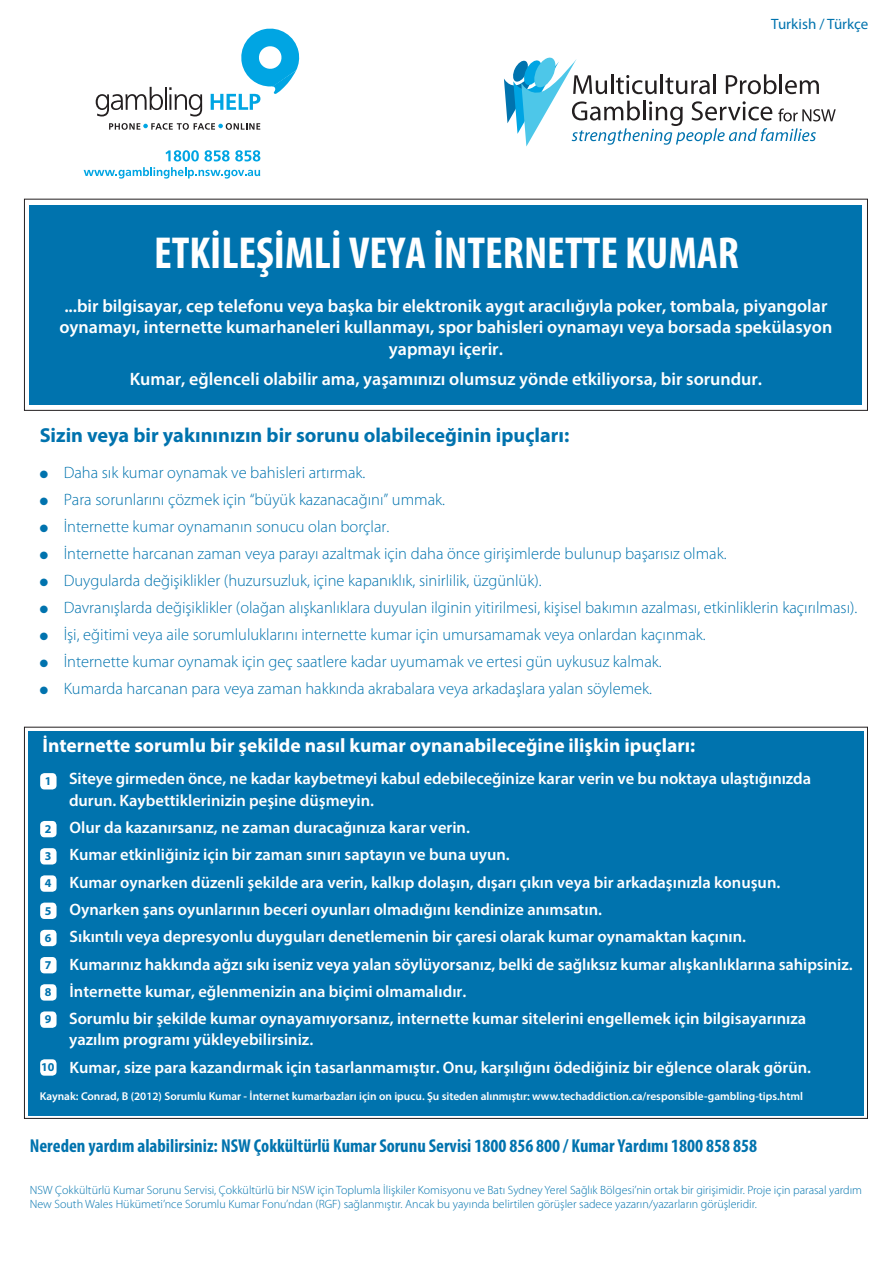
<style>
.page{position:relative;width:893px;height:1263px;background:#fff}
.page>*{position:absolute;margin:0;border:0;box-sizing:border-box;transform-origin:0 0}
.t1{font:700 condensed 45px "Myriad Pro";color:#fff}
.t2{font:700 20.25px "Myriad Pro";color:#0073ae}
.t3{font:700 19.5px "Myriad Pro";color:#fff}
.t4{font:700 condensed 18.75px "Myriad Pro";color:#0073ae}
.t5{font:600 18px/21.6px "Myriad Pro";color:#fff;text-align:center}
.t6{font:600 16.5px/27.3px "Myriad Pro";color:#fff}
.t7{font:300 16.5px "Myriad Pro";color:#0073ae}
.t8{font:15px "Myriad Pro";color:#0073ae}
.t9{font:300 12px/14.4px "Myriad Pro";color:#0073ae}
.t10{font:700 12px "Myriad Pro";color:#0073ae}
.t11{font:600 11.4px "Myriad Pro";color:#fff}
</style>
<div class="page">
<div style="left:30px;top:205px;width:832px;height:200px;background:#0073ae"></div>
<div style="left:24px;top:199px;width:844px;height:212px;border:1px solid #231f20"></div>
<svg style="left:504px;top:57px;width:332px;height:90px"></svg>
<div style="left:28px;top:730px;width:836px;height:385px;background:#0073ae"></div>
<div style="left:40px;top:773px;width:17px;height:16px;background:#fff;border-radius:4px"></div>
<div style="left:40px;top:821px;width:17px;height:16px;background:#fff;border-radius:4px"></div>
<div style="left:40px;top:848px;width:17px;height:16px;background:#fff;border-radius:4px"></div>
<div style="left:40px;top:875px;width:17px;height:17px;background:#fff;border-radius:4px"></div>
<div style="left:40px;top:902px;width:17px;height:17px;background:#fff;border-radius:4px"></div>
<div style="left:40px;top:930px;width:17px;height:16px;background:#fff;border-radius:4px"></div>
<div style="left:40px;top:957px;width:17px;height:16px;background:#fff;border-radius:4px"></div>
<div style="left:40px;top:984px;width:17px;height:16px;background:#fff;border-radius:4px"></div>
<div style="left:40px;top:1011px;width:17px;height:17px;background:#fff;border-radius:4px"></div>
<div style="left:40px;top:1059px;width:17px;height:17px;background:#fff;border-radius:4px"></div>
<svg style="left:96px;top:87px;width:67px;height:29px"></svg>
<hr style="left:165px;top:87px;width:2px;height:23px;background:#231f20">
<svg style="left:169px;top:87px;width:33px;height:29px"></svg>
<svg style="left:211px;top:29px;width:88px;height:81px"></svg>
<svg style="left:109px;top:123px;width:151px;height:7px"></svg>
<svg style="left:84px;top:167px;width:176px;height:12px"></svg>
<svg style="left:165px;top:150px;width:34px;height:11px"></svg>
<svg style="left:205px;top:150px;width:55px;height:11px"></svg>
<p class="t8" style="left:771px;top:15px;width:99px">Turkish / Türkçe</p>
<h1 class="t1" style="left:154px;top:225px;width:586px">ETKİLEŞİMLİ VEYA İNTERNETTE KUMAR</h1>
<p class="t5" style="left:59px;top:294px;width:774px">...bir bilgisayar, cep telefonu veya başka bir elektronik aygıt aracılığıyla poker, tombala, piyangolar oynamayı, internette kumarhaneleri kullanmayı, spor bahisleri oynamayı veya borsada spekülasyon yapmayı içerir.</p>
<p class="t5" style="left:130px;top:367px;width:634px">Kumar, eğlenceli olabilir ama, yaşamınızı olumsuz yönde etkiliyorsa, bir sorundur.</p>
<p class="t2" style="left:40px;top:421px;width:531px">Sizin veya bir yakınınızın bir sorunu olabileceğinin ipuçları:</p>
<p class="t7" style="left:40px;top:463px;width:327px">● Daha sık kumar oynamak ve bahisleri artırmak.</p>
<p class="t7" style="left:40px;top:490px;width:407px">● Para sorunlarını çözmek için “büyük kazanacağını” ummak.</p>
<p class="t7" style="left:40px;top:517px;width:351px">● İnternette kumar oynamanın sonucu olan borçlar.</p>
<p class="t7" style="left:40px;top:544px;width:688px">● İnternette harcanan zaman veya parayı azaltmak için daha önce girişimlerde bulunup başarısız olmak.</p>
<p class="t7" style="left:40px;top:571px;width:503px">● Duygularda değişiklikler (huzursuzluk, içine kapanıklık, sinirlilik, üzgünlük).</p>
<p class="t7" style="left:40px;top:598px;width:819px">● Davranışlarda değişiklikler (olağan alışkanlıklara duyulan ilginin yitirilmesi, kişisel bakımın azalması, etkinliklerin kaçırılması).</p>
<p class="t7" style="left:40px;top:625px;width:667px">● İşi, eğitimi veya aile sorumluluklarını internette kumar için umursamamak veya onlardan kaçınmak.</p>
<p class="t7" style="left:40px;top:652px;width:624px">● İnternette kumar oynamak için geç saatlere kadar uyumamak ve ertesi gün uykusuz kalmak.</p>
<p class="t7" style="left:40px;top:679px;width:614px">● Kumarda harcanan para veya zaman hakkında akrabalara veya arkadaşlara yalan söylemek.</p>
<p class="t3" style="left:43px;top:733px;width:654px">İnternette sorumlu bir şekilde nasıl kumar oynanabileceğine ilişkin ipuçları:</p>
<p class="t6" style="left:69px;top:767px;width:743px;line-height:21.6px">Siteye girmeden önce, ne kadar kaybetmeyi kabul edebileceğinize karar verin ve bu noktaya ulaştığınızda durun. Kaybettiklerinizin peşine düşmeyin.</p>
<p class="t6" style="left:69px;top:813px;width:785px">Olur da kazanırsanız, ne zaman duracağınıza karar verin.<br>Kumar etkinliğiniz için bir zaman sınırı saptayın ve buna uyun.<br>Kumar oynarken düzenli şekilde ara verin, kalkıp dolaşın, dışarı çıkın veya bir arkadaşınızla konuşun.<br>Oynarken şans oyunlarının beceri oyunları olmadığını kendinize anımsatın.<br>Sıkıntılı veya depresyonlu duyguları denetlemenin bir çaresi olarak kumar oynamaktan kaçının.<br>Kumarınız hakkında ağzı sıkı iseniz veya yalan söylüyorsanız, belki de sağlıksız kumar alışkanlıklarına sahipsiniz.<br>İnternette kumar, eğlenmenizin ana biçimi olmamalıdır.<br>Sorumlu bir şekilde kumar oynayamıyorsanız, internette kumar sitelerini engellemek için bilgisayarınıza</p>
<p class="t6" style="left:69px;top:1026px;width:743px">yazılım programı yükleyebilirsiniz.<br>Kumar, size para kazandırmak için tasarlanmamıştır. Onu, karşılığını ödediğiniz bir eğlence olarak görün.</p>
<p class="t10" style="left:45px;top:773px;width:8px">1</p>
<p class="t10" style="left:45px;top:821px;width:8px">2</p>
<p class="t10" style="left:45px;top:848px;width:8px">3</p>
<p class="t10" style="left:45px;top:875px;width:8px">4</p>
<p class="t10" style="left:45px;top:903px;width:8px">5</p>
<p class="t10" style="left:45px;top:930px;width:8px">6</p>
<p class="t10" style="left:45px;top:957px;width:8px">7</p>
<p class="t10" style="left:45px;top:984px;width:8px">8</p>
<p class="t10" style="left:45px;top:1011px;width:8px">9</p>
<p class="t10" style="left:41px;top:1059px;width:15px">10</p>
<p class="t11" style="left:40px;top:1089px;width:765px">Kaynak: Conrad, B (2012) Sorumlu Kumar - İnternet kumarbazları için on ipucu. Şu siteden alınmıştır: www.techaddiction.ca/responsible-gambling-tips.html</p>
<p class="t4" style="left:30px;top:1134px;width:729px">Nereden yardım alabilirsiniz: NSW Çokkültürlü Kumar Sorunu Servisi 1800 856 800 / Kumar Yardımı 1800 858 858</p>
<p class="t9" style="left:30px;top:1182px;width:834px">NSW Çokkültürlü Kumar Sorunu Servisi, Çokkültürlü bir NSW için Toplumla İlişkiler Komisyonu ve Batı Sydney Yerel Sağlık Bölgesi’nin ortak bir girişimidir. Proje için parasal yardım<br>New South Wales Hükümeti’nce Sorumlu Kumar Fonu’ndan (RGF) sağlanmıştır. Ancak bu yayında belirtilen görüşler sadece yazarın/yazarların görüşleridir.</p>
</div>
